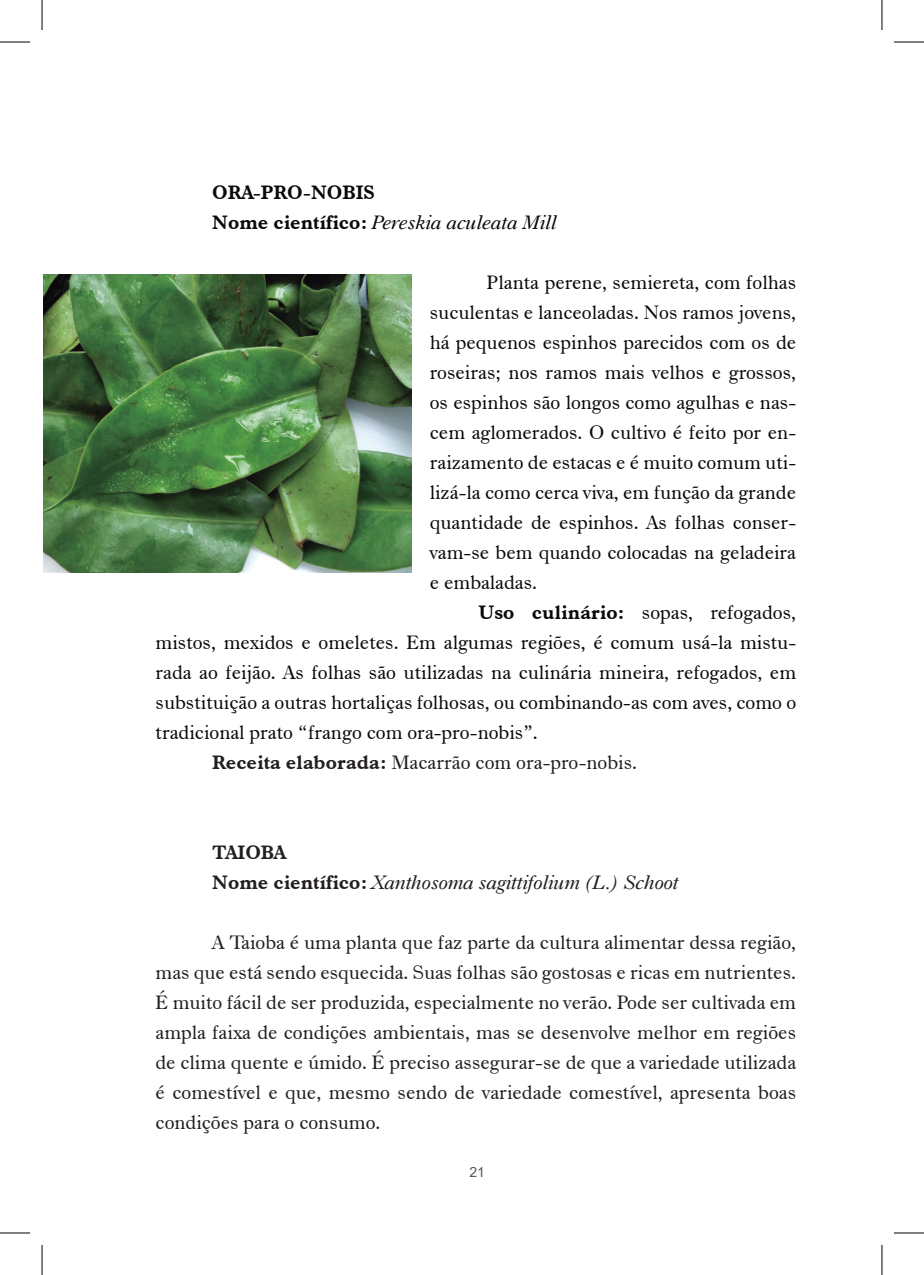
<style>
.page{position:relative;width:924px;height:1275px;background:#fff}
.page>*{position:absolute;margin:0;border:0;box-sizing:border-box;transform-origin:0 0}
.t1{font:20px/30px "Dutch 766 BT Roman A";color:#0b090d;text-align:justify}
.t2{font:20px/30px "Dutch 766 BT Roman A";color:#231f20;text-align:justify}
.t3{font:20px "Dutch 766 BT Italic A";color:#231f20}
.t4{font:20px "Dutch 766 BT Italic A";color:#0b090d}
.t5{font:20px "Dutch 766 BT Bold A";color:#0b090d}
.t6{font:20px "Dutch 766 BT Bold A";color:#231f20}
.t7{font:14px "Arial";color:#57585a}
.s1{font-family:"Dutch 766 BT Bold A"}
</style>
<div class="page">
<img style="left:43px;top:274px;width:368px;height:298px">
<hr style="left:0;top:42px;width:30px;height:1px;background:#000">
<hr style="left:893px;top:42px;width:30px;height:1px;background:#000">
<hr style="left:0;top:1232px;width:30px;height:1px;background:#000">
<hr style="left:893px;top:1232px;width:30px;height:1px;background:#000">
<hr style="left:42px;top:0;width:1px;height:30px;background:#000">
<hr style="left:42px;top:1245px;width:1px;height:30px;background:#000">
<hr style="left:881px;top:0;width:1px;height:30px;background:#000">
<hr style="left:881px;top:1245px;width:1px;height:30px;background:#000">
<p class="t5" style="left:212px;top:180px;width:164px">ORA-PRO-NOBIS</p>
<p class="t4" style="left:212px;top:210px;width:346px"><span class="s1">Nome científico:</span> Pereskia aculeata Mill</p>
<p class="t1" style="left:429px;top:267px;width:368px;text-indent:57px">Planta perene, semiereta, com folhas suculentas e lanceoladas. Nos ramos jovens, há pequenos espinhos parecidos com os de roseiras; nos ramos mais velhos e grossos, os espinhos são longos como agulhas e nas&shy;cem aglomerados. O cultivo é feito por en&shy;raizamento de estacas e é muito comum uti&shy;lizá-la como cerca viva, em função da grande quantidade de espinhos. As folhas conser&shy;vam-se bem quando colocadas na geladeira e embaladas.</p>
<p class="t1" style="left:478px;top:597px;width:319px"><span class="s1">Uso culinário:</span> sopas, refogados,</p>
<p class="t1" style="left:155px;top:627px;width:641px">mistos, mexidos e omeletes. Em algumas regiões, é comum usá-la mistu-</p>
<p class="t1" style="left:155px;top:657px;width:641px">rada ao feijão. As folhas são utilizadas na culinária mineira, refogados, em</p>
<p class="t1" style="left:155px;top:687px;width:641px">substituição a outras hortaliças folhosas, ou combinando-as com aves, como o</p>
<p class="t1" style="left:155px;top:717px;width:383px">tradicional prato “frango com ora-pro-nobis”.</p>
<p class="t2" style="left:212px;top:747px;width:426px"><span class="s1">Receita elaborada:</span> Macarrão com ora-pro-nobis.</p>
<p class="t6" style="left:212px;top:840px;width:75px">TAIOBA</p>
<p class="t3" style="left:212px;top:870px;width:468px"><span class="s1">Nome científico:</span> Xanthosoma sagittifolium (L.) Schoot</p>
<p class="t2" style="left:155px;top:927px;width:642px;text-indent:57px">A Taioba é uma planta que faz parte da cultura alimentar dessa região, mas que está sendo esquecida. Suas folhas são gostosas e ricas em nutrientes.<br>É muito fácil de ser produzida, especialmente no verão. Pode ser cultivada em ampla faixa de condições ambientais, mas se desenvolve melhor em regiões de clima quente e úmido. É preciso assegurar-se de que a variedade utilizada é comestível e que, mesmo sendo de variedade comestível, apresenta boas condições para o consumo.</p>
<p class="t7" style="left:469px;top:1162px;width:17px">21</p>
</div>
